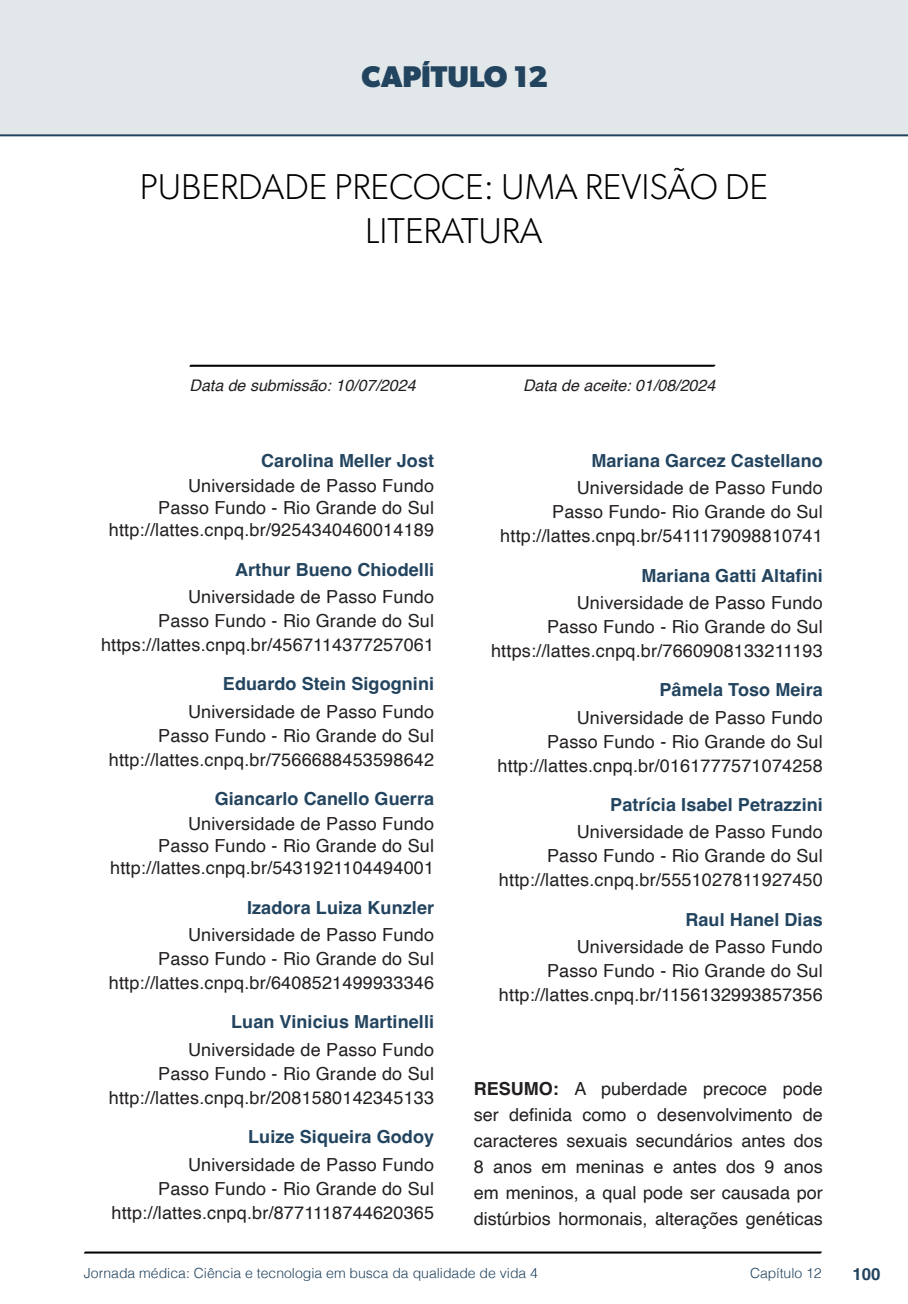
<style>
.page{position:relative;width:908px;height:1304px;background:#fff}
.page>*{position:absolute;margin:0;border:0;box-sizing:border-box;transform-origin:0 0}
.nome_artigos{font:300 36px/44px "Gibson";color:#000;text-align:center}
.capítulos{font:700 30px "Gibson";color:#23445f}
.info_autores{font:18px "Helvetica";letter-spacing:.01em;color:#231f20}
.nome_autores{font:700 18px "Helvetica";letter-spacing:.005em;color:#23445f}
.Resumos_e_PC_TXT{font:18px/26px "Helvetica";color:#231f20;text-align:justify}
.t1{font:700 16.8px "Helvetica";color:#23445f}
.data{font:italic 16px "Helvetica";color:#231f20}
.t2{font:300 14px "Helvetica";color:#23445f}
.s1{font-weight:700}
</style>
<div class="page">
<svg style="left:84px;top:1251px;width:737px;height:3px;background:#515151"></svg>
<div style="left:0;top:0;width:907px;height:136px;background:#e2e7e9"></div>
<svg style="left:189px;top:364px;width:526px;height:3px;background:#4f4f4f"></svg>
<div style="left:44px;top:72px;width:68px;height:61px;background:#e2e7e9"></div>
<p class="capítulos" style="left:361px;top:58px;width:188px">CAPÍTULO 12</p>
<p class="nome_artigos" style="left:140px;top:164px;width:629px">PUBERDADE PRECOCE: UMA REVISÃO DE<br>LITERATURA</p>
<p class="data" style="left:189px;top:373px;width:227px">Data de submissão: 10/07/2024</p>
<p class="data" style="left:523px;top:373px;width:194px">Data de aceite: 01/08/2024</p>
<p class="nome_autores" style="left:261px;top:450px;width:174px">Carolina Meller Jost</p>
<p class="info_autores" style="left:188px;top:472px;width:247px">Universidade de Passo Fundo</p>
<p class="info_autores" style="left:158px;top:494px;width:277px">Passo Fundo - Rio Grande do Sul</p>
<p class="info_autores" style="left:109px;top:516px;width:326px">http://lattes.cnpq.br/9254340460014189</p>
<p class="nome_autores" style="left:235px;top:558px;width:200px">Arthur Bueno Chiodelli</p>
<p class="info_autores" style="left:188px;top:583px;width:247px">Universidade de Passo Fundo</p>
<p class="info_autores" style="left:158px;top:607px;width:277px">Passo Fundo - Rio Grande do Sul</p>
<p class="info_autores" style="left:101px;top:631px;width:334px">https://lattes.cnpq.br/4567114377257061</p>
<p class="nome_autores" style="left:223px;top:673px;width:213px">Eduardo Stein Sigognini</p>
<p class="info_autores" style="left:188px;top:698px;width:247px">Universidade de Passo Fundo</p>
<p class="info_autores" style="left:158px;top:722px;width:277px">Passo Fundo - Rio Grande do Sul</p>
<p class="info_autores" style="left:109px;top:746px;width:326px">http://lattes.cnpq.br/7566688453598642</p>
<p class="nome_autores" style="left:215px;top:788px;width:221px">Giancarlo Canello Guerra</p>
<p class="info_autores" style="left:188px;top:810px;width:247px">Universidade de Passo Fundo</p>
<p class="info_autores" style="left:158px;top:832px;width:277px">Passo Fundo - Rio Grande do Sul</p>
<p class="info_autores" style="left:110px;top:854px;width:325px">http://lattes.cnpq.br/5431921104494001</p>
<p class="nome_autores" style="left:247px;top:896px;width:188px">Izadora Luiza Kunzler</p>
<p class="info_autores" style="left:188px;top:921px;width:247px">Universidade de Passo Fundo</p>
<p class="info_autores" style="left:158px;top:945px;width:277px">Passo Fundo - Rio Grande do Sul</p>
<p class="info_autores" style="left:109px;top:969px;width:326px">http://lattes.cnpq.br/6408521499933346</p>
<p class="nome_autores" style="left:231px;top:1011px;width:204px">Luan Vinicius Martinelli</p>
<p class="info_autores" style="left:188px;top:1036px;width:247px">Universidade de Passo Fundo</p>
<p class="info_autores" style="left:158px;top:1060px;width:277px">Passo Fundo - Rio Grande do Sul</p>
<p class="info_autores" style="left:109px;top:1084px;width:326px">http://lattes.cnpq.br/2081580142345133</p>
<p class="nome_autores" style="left:248px;top:1126px;width:187px">Luize Siqueira Godoy</p>
<p class="info_autores" style="left:188px;top:1150px;width:247px">Universidade de Passo Fundo</p>
<p class="info_autores" style="left:158px;top:1174px;width:277px">Passo Fundo - Rio Grande do Sul</p>
<p class="info_autores" style="left:111px;top:1198px;width:324px">http://lattes.cnpq.br/8771118744620365</p>
<p class="nome_autores" style="left:591px;top:450px;width:233px">Mariana Garcez Castellano</p>
<p class="info_autores" style="left:576px;top:474px;width:247px">Universidade de Passo Fundo</p>
<p class="info_autores" style="left:552px;top:498px;width:272px">Passo Fundo- Rio Grande do Sul</p>
<p class="info_autores" style="left:500px;top:522px;width:324px">http://lattes.cnpq.br/5411179098810741</p>
<p class="nome_autores" style="left:641px;top:564px;width:183px">Mariana Gatti Altafini</p>
<p class="info_autores" style="left:576px;top:589px;width:247px">Universidade de Passo Fundo</p>
<p class="info_autores" style="left:546px;top:613px;width:277px">Passo Fundo - Rio Grande do Sul</p>
<p class="info_autores" style="left:491px;top:637px;width:333px">https://lattes.cnpq.br/7660908133211193</p>
<p class="nome_autores" style="left:659px;top:679px;width:165px">Pâmela Toso Meira</p>
<p class="info_autores" style="left:576px;top:704px;width:247px">Universidade de Passo Fundo</p>
<p class="info_autores" style="left:546px;top:728px;width:277px">Passo Fundo - Rio Grande do Sul</p>
<p class="info_autores" style="left:497px;top:752px;width:326px">http://lattes.cnpq.br/0161777571074258</p>
<p class="nome_autores" style="left:610px;top:794px;width:214px">Patrícia Isabel Petrazzini</p>
<p class="info_autores" style="left:576px;top:818px;width:247px">Universidade de Passo Fundo</p>
<p class="info_autores" style="left:546px;top:842px;width:277px">Passo Fundo - Rio Grande do Sul</p>
<p class="info_autores" style="left:498px;top:866px;width:325px">http://lattes.cnpq.br/5551027811927450</p>
<p class="nome_autores" style="left:685px;top:908px;width:139px">Raul Hanel Dias</p>
<p class="info_autores" style="left:576px;top:933px;width:247px">Universidade de Passo Fundo</p>
<p class="info_autores" style="left:546px;top:957px;width:277px">Passo Fundo - Rio Grande do Sul</p>
<p class="info_autores" style="left:498px;top:981px;width:325px">http://lattes.cnpq.br/1156132993857356</p>
<p class="Resumos_e_PC_TXT" style="left:473px;top:1076px;width:350px"><span class="s1">RESUMO:</span> A puberdade precoce pode ser definida como o desenvolvimento de caracteres sexuais secundários antes dos 8 anos em meninas e antes dos 9 anos em meninos, a qual pode ser causada por distúrbios hormonais, alterações genéticas</p>
<p class="t2" style="left:84px;top:1261px;width:455px">Jornada médica: Ciência e tecnologia em busca da qualidade de vida 4</p>
<p class="t2" style="left:749px;top:1261px;width:73px">Capítulo 12</p>
<p class="t1" style="left:851px;top:1264px;width:30px">100</p>
</div>
